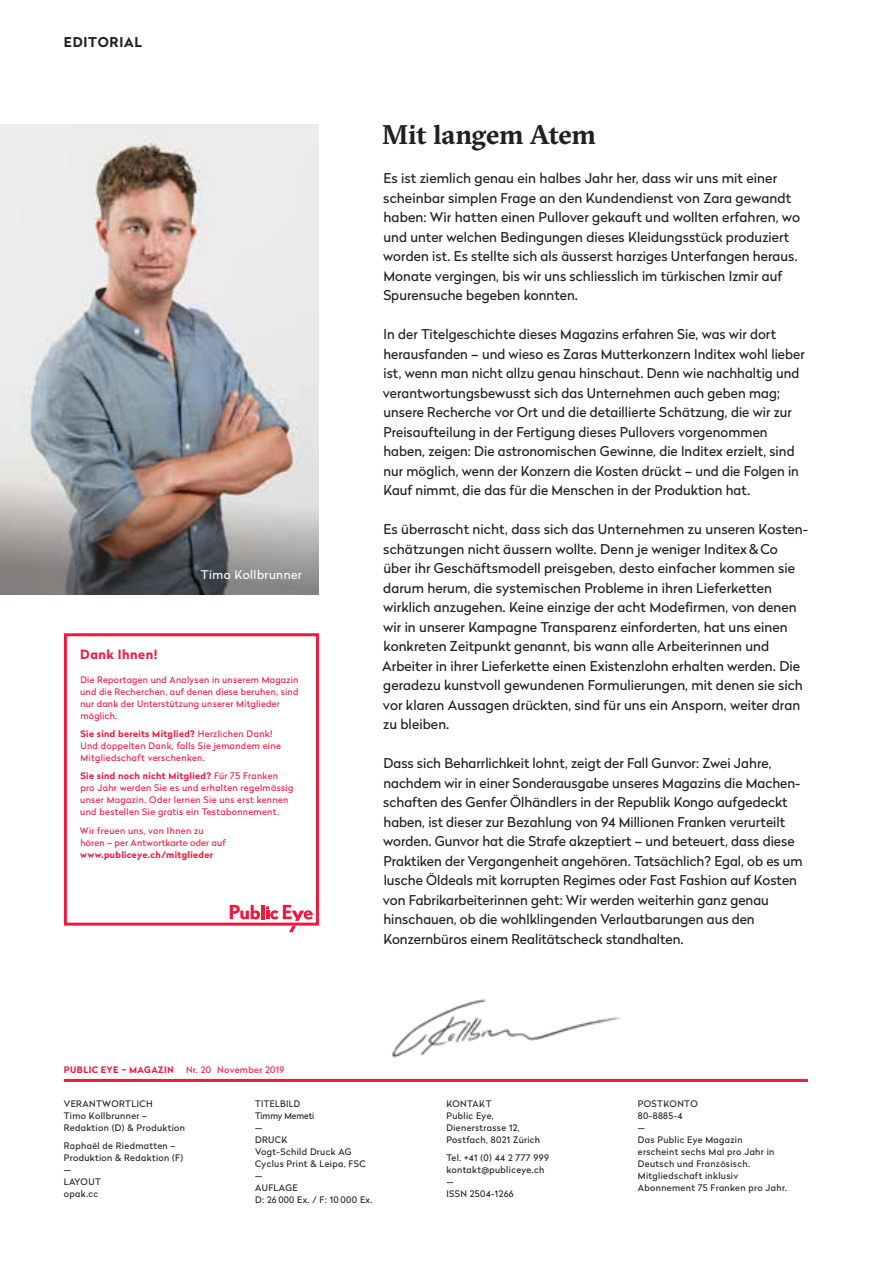
<style>
.page{position:relative;width:893px;height:1263px;background:#fff}
.page>*{position:absolute;margin:0;border:0;box-sizing:border-box;transform-origin:0 0}
.t1{font:700 27px "GT Sectra";letter-spacing:-.015em;color:#231f20}
.t2{font:13.5px/19.5px "Radikal";letter-spacing:.005em;color:#231f20}
.t3{font:700 13.5px "Radikal";letter-spacing:.055em;color:#231f20}
.t4{font:700 12.75px "Radikal";letter-spacing:.04em;color:#ed1a40}
.t5{font:12px "Radikal";letter-spacing:.04em;color:#fff}
.t6{font:9px/12px "Radikal";letter-spacing:.04em;color:#ed1a40}
.t7{font:9px/12px "Radikal";letter-spacing:.04em;color:#231f20}
.t8{font:9px/12px "Radikal";letter-spacing:.04em;color:#231f20;scale:.95 1}
.t9{font:700 9px "Radikal";letter-spacing:.04em;color:#ed1a40}
.s1{font-weight:700}
</style>
<div class="page">
<img style="left:392px;top:999px;width:228px;height:59px">
<hr style="left:64px;top:1079px;width:744px;height:3px;background:#ed1a40">
<svg style="left:63px;top:633px;width:256px;height:293px"></svg>
<svg style="left:230px;top:905px;width:30px;height:14px"></svg>
<hr style="left:261px;top:905px;width:3px;height:14px;background:#ed1a40">
<svg style="left:266px;top:905px;width:47px;height:27px"></svg>
<img style="left:0;top:125px;width:319px;height:324px">
<svg style="left:0;top:449px;width:319px;height:146px"></svg>
<p class="t3" style="left:64px;top:32px;width:79px">EDITORIAL</p>
<p class="t5" style="left:201px;top:566px;width:102px">Timo Kollbrunner</p>
<p class="t4" style="left:80px;top:645px;width:79px">Dank Ihnen!</p>
<p class="t6" style="left:80px;top:673px;width:220px">Die Reportagen und Analysen in unserem Magazin und die Recherchen, auf denen diese beruhen, sind nur dank der Unterstützung unserer Mitglieder möglich.</p>
<p class="t6" style="left:80px;top:727px;width:202px"><span class="s1">Sie sind bereits Mitglied?</span> Herzlichen Dank!<br>Und doppelten Dank, falls Sie jemandem eine<br>Mitgliedschaft verschenken.</p>
<p class="t6" style="left:80px;top:770px;width:215px"><span class="s1">Sie sind noch nicht Mitglied?</span> Für 75 Franken pro Jahr werden Sie es und erhalten regelmässig unser Magazin. Oder lernen Sie uns erst kennen und bestellen Sie gratis ein Testabonnement.</p>
<p class="t6" style="left:80px;top:824px;width:147px">Wir freuen uns, von Ihnen zu hören – per Antwortkarte oder auf</p>
<p class="t9" style="left:80px;top:848px;width:134px">www.publiceye.ch/mitglieder</p>
<h1 class="t1" style="left:382px;top:118px;width:215px">Mit langem Atem</h1>
<p class="t2" style="left:383px;top:168px;width:419px">Es ist ziemlich genau ein halbes Jahr her, dass wir uns mit einer scheinbar simplen Frage an den Kundendienst von Zara gewandt haben: Wir hatten einen Pullover gekauft und wollten erfahren, wo und unter welchen Bedingungen dieses Kleidungsstück produziert worden ist. Es stellte sich als äusserst harziges Unterfangen heraus.<br>Monate vergingen, bis wir uns schliesslich im türkischen Izmir auf Spurensuche begeben konnten.</p>
<p class="t2" style="left:383px;top:324px;width:423px">In der Titelgeschichte dieses Magazins erfahren Sie, was wir dort herausfanden – und wieso es Zaras Mutterkonzern Inditex wohl lieber ist, wenn man nicht allzu genau hinschaut. Denn wie nachhaltig und verantwortungsbewusst sich das Unternehmen auch geben mag; unsere Recherche vor Ort und die detaillierte Schätzung, die wir zur Preisaufteilung in der Fertigung dieses Pullovers vorgenommen haben, zeigen: Die astronomischen Gewinne, die Inditex erzielt, sind nur möglich, wenn der Konzern die Kosten drückt – und die Folgen in Kauf nimmt, die das für die Menschen in der Produktion hat.</p>
<p class="t2" style="left:382px;top:519px;width:428px">Es überrascht nicht, dass sich das Unternehmen zu unseren Kosten&shy;schätzungen nicht äussern wollte. Denn je weniger Inditex&amp;Co<br>über ihr Geschäftsmodell preisgeben, desto einfacher kommen sie darum herum, die systemischen Probleme in ihren Lieferketten wirklich anzugehen. Keine einzige der acht Modefirmen, von denen wir in unserer Kampagne Transparenz einforderten, hat uns einen konkreten Zeitpunkt genannt, bis wann alle Arbeiterinnen und Arbeiter in ihrer Lieferkette einen Existenzlohn erhalten werden. Die geradezu kunstvoll gewundenen Formulierungen, mit denen sie sich vor klaren Aussagen drückten, sind für uns ein Ansporn, weiter dran zu bleiben.</p>
<p class="t2" style="left:383px;top:753px;width:421px">Dass sich Beharrlichkeit lohnt, zeigt der Fall Gunvor: Zwei Jahre, nachdem wir in einer Sonderausgabe unseres Magazins die Machen&shy;schaften des Genfer Ölhändlers in der Republik Kongo aufgedeckt haben, ist dieser zur Bezahlung von 94 Millionen Franken verurteilt worden. Gunvor hat die Strafe akzeptiert – und beteuert, dass diese Praktiken der Vergangenheit angehören. Tatsächlich? Egal, ob es um lusche Öldeals mit korrupten Regimes oder Fast Fashion auf Kosten von Fabrikarbeiterinnen geht: Wir werden weiterhin ganz genau hinschauen, ob die wohlklingenden Verlautbarungen aus den Konzernbüros einem Realitätscheck standhalten.</p>
<p class="t9" style="left:64px;top:1063px;width:111px">PUBLIC EYE – MAGAZIN</p>
<p class="t6" style="left:186px;top:1063px;width:100px">Nr. 20 November 2019</p>
<p class="t7" style="left:64px;top:1097px;width:123px">VERANTWORTLICH<br>Timo Kollbrunner –<br>Redaktion (D) &amp; Produktion</p>
<p class="t7" style="left:64px;top:1139px;width:121px">Raphaël de Riedmatten –<br>Produktion &amp; Redaktion (F) —<br>LAYOUT<br>opak.cc</p>
<p class="t8" style="left:255px;top:1097px;width:125px">TITELBILD<br>Timmy Memeti<br>—<br>DRUCK<br>Vogt-Schild Druck AG<br>Cyclus Print &amp; Leipa, FSC —<br>AUFLAGE<br>D: 26 000 Ex. / F: 10 000 Ex.</p>
<p class="t7" style="left:446px;top:1097px;width:95px">KONTAKT<br>Public Eye,<br>Dienerstrasse 12,<br>Postfach, 8021 Zürich</p>
<p class="t7" style="left:446px;top:1151px;width:104px">Tel. +41 (0) 44 2 777 999 kontakt@publiceye.ch —<br>ISSN 2504-1266</p>
<p class="t7" style="left:638px;top:1097px;width:151px">POSTKONTO<br>80-8885-4<br>—<br>Das Public Eye Magazin<br>erscheint sechs Mal pro Jahr in<br>Deutsch und Französisch.<br>Mitgliedschaft inklusiv<br>Abonnement 75 Franken pro Jahr.</p>
</div>
